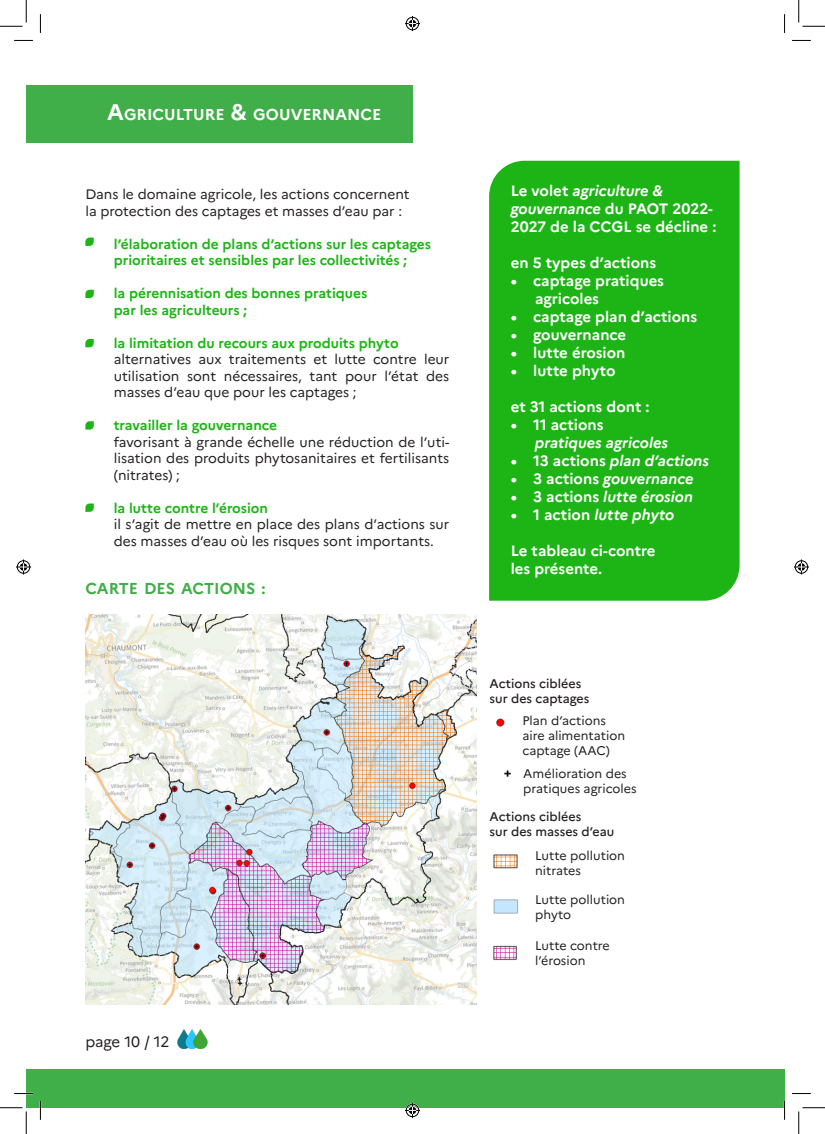
<style>
.page{position:relative;width:825px;height:1134px;background:#fff}
.page>*{position:absolute;margin:0;border:0;box-sizing:border-box;transform-origin:0 0}
.t1{font:700 15.75px "Marianne";color:#fff}
.t2{font:700 15.75px "Marianne";color:#40ae49}
.t3{font:700 15px/18px "Marianne";color:#fff}
.t4{font:italic 700 15px "Marianne";color:#fff}
.t5{font:15px "Marianne";letter-spacing:-.01em;color:#231f20}
.t6{font:13.75px/16.5px "Marianne";color:#231f20;text-align:justify}
.t7{font:700 13.75px "Marianne";color:#1db515}
.t8{font:12.5px "Marianne";color:#231f20}
.t9{font:500 12.5px "Marianne";color:#231f20}
.s1{font-size:22.5px}
.s2{font-size:15px;color:#1db515}
.s3{font-style:normal}
.s4{font-style:italic}
</style>
<div class="page">
<svg style="left:85px;top:339px;width:9px;height:8px"></svg>
<svg style="left:85px;top:290px;width:9px;height:8px"></svg>
<svg style="left:85px;top:503px;width:9px;height:9px"></svg>
<svg style="left:85px;top:237px;width:9px;height:9px"></svg>
<svg style="left:85px;top:421px;width:9px;height:8px"></svg>
<div style="left:489px;top:161px;width:251px;height:439px;background:#1db515"></div>
<img style="left:493px;top:945px;width:30px;height:15px">
<img style="left:504px;top:770px;width:7px;height:8px">
<img style="left:493px;top:854px;width:25px;height:15px">
<img style="left:493px;top:899px;width:25px;height:15px">
<div style="left:26px;top:1068px;width:759px;height:39px;background:#40ae49"></div>
<img style="left:177px;top:1029px;width:31px;height:19px">
<img style="left:183px;top:1029px;width:17px;height:19px">
<div style="left:26px;top:85px;width:386px;height:58px;background:#40ae49"></div>
<img style="left:85px;top:614px;width:392px;height:390px">
<img style="left:496px;top:718px;width:9px;height:9px">
<svg style="left:14px;top:40px;width:19px;height:1px"></svg>
<svg style="left:792px;top:40px;width:19px;height:1px"></svg>
<svg style="left:14px;top:1092px;width:19px;height:2px"></svg>
<svg style="left:792px;top:1093px;width:19px;height:1px"></svg>
<svg style="left:40px;top:14px;width:1px;height:19px"></svg>
<svg style="left:40px;top:1101px;width:1px;height:18px"></svg>
<svg style="left:784px;top:14px;width:1px;height:19px"></svg>
<svg style="left:784px;top:1101px;width:1px;height:18px"></svg>
<svg style="left:0;top:0;width:27px;height:27px"></svg>
<svg style="left:0;top:1107px;width:27px;height:26px"></svg>
<svg style="left:798px;top:0;width:27px;height:27px"></svg>
<svg style="left:798px;top:1107px;width:27px;height:26px"></svg>
<svg style="left:405px;top:16px;width:15px;height:15px"></svg>
<svg style="left:405px;top:1103px;width:15px;height:14px"></svg>
<svg style="left:16px;top:559px;width:15px;height:15px"></svg>
<svg style="left:794px;top:559px;width:15px;height:15px"></svg>
<p class="t1" style="left:107px;top:105px;width:273px"><span class="s1">A</span>GRICULTURE <span class="s1">&amp;</span> GOUVERNANCE</p>
<p class="t6" style="left:85px;top:186px;width:326px">Dans le domaine agricole, les actions concernent</p>
<p class="t6" style="left:85px;top:202px;width:318px">la protection des captages et masses d’eau par :</p>
<p class="t7" style="left:114px;top:235px;width:319px">l’élaboration de plans d’actions sur les captages</p>
<p class="t7" style="left:114px;top:252px;width:295px">prioritaires et sensibles par les collectivités ;</p>
<p class="t7" style="left:114px;top:285px;width:255px">la pérennisation des bonnes pratiques</p>
<p class="t7" style="left:114px;top:301px;width:135px">par les agriculteurs ;</p>
<p class="t7" style="left:114px;top:334px;width:286px">la limitation du recours aux produits phyto</p>
<p class="t6" style="left:114px;top:351px;width:337px">alternatives aux traitements et lutte contre leur utilisation sont nécessaires, tant pour l’état des masses d’eau que pour les captages ;</p>
<p class="t7" style="left:114px;top:417px;width:165px">travailler la gouvernance</p>
<p class="t6" style="left:114px;top:433px;width:337px">favorisant à grande échelle une réduction de l’uti&shy;lisation des produits phytosanitaires et fertilisants (nitrates) ;</p>
<p class="t7" style="left:114px;top:499px;width:156px">la lutte contre l’érosion</p>
<p class="t6" style="left:114px;top:516px;width:337px">il s’agit de mettre en place des plans d’actions sur des masses d’eau où les risques sont importants.</p>
<p class="t2" style="left:85px;top:578px;width:182px">CARTE DES ACTIONS <span class="s2">:</span></p>
<p class="t5" style="left:85px;top:1032px;width:86px">page 10 / 12</p>
<p class="t4" style="left:511px;top:181px;width:154px"><span class="s3">Le volet</span> agriculture &amp;</p>
<p class="t3" style="left:511px;top:199px;width:207px"><span class="s4">gouvernance</span> du PAOT 2022-<br>2027 de la CCGL se décline :</p>
<p class="t3" style="left:511px;top:253px;width:147px">en 5 types d’actions</p>
<p class="t3" style="left:511px;top:271px;width:155px">• captage pratiques</p>
<p class="t3" style="left:535px;top:289px;width:66px">agricoles</p>
<p class="t3" style="left:511px;top:307px;width:188px">• captage plan d’actions</p>
<p class="t3" style="left:511px;top:325px;width:117px">• gouvernance</p>
<p class="t3" style="left:511px;top:343px;width:116px">• lutte érosion</p>
<p class="t3" style="left:511px;top:361px;width:106px">• lutte phyto</p>
<p class="t3" style="left:511px;top:397px;width:140px">et 31 actions dont :</p>
<p class="t3" style="left:511px;top:415px;width:95px">• 11 actions</p>
<p class="t4" style="left:535px;top:433px;width:135px">pratiques agricoles</p>
<p class="t4" style="left:511px;top:451px;width:200px"><span class="s3">• 13 actions</span> plan d’actions</p>
<p class="t4" style="left:511px;top:469px;width:184px"><span class="s3">• 3 actions</span> gouvernance</p>
<p class="t4" style="left:511px;top:487px;width:184px"><span class="s3">• 3 actions</span> lutte érosion</p>
<p class="t4" style="left:511px;top:505px;width:165px"><span class="s3">• 1 action</span> lutte phyto</p>
<p class="t3" style="left:511px;top:541px;width:146px">Le tableau ci-contre</p>
<p class="t3" style="left:511px;top:559px;width:93px">les présente.</p>
<p class="t9" style="left:490px;top:676px;width:93px">Actions ciblées</p>
<p class="t9" style="left:490px;top:691px;width:101px">sur des captages</p>
<p class="t8" style="left:522px;top:713px;width:85px">Plan d’actions</p>
<p class="t8" style="left:522px;top:728px;width:104px">aire alimentation</p>
<p class="t8" style="left:522px;top:743px;width:89px">captage (AAC)</p>
<p class="t8" style="left:523px;top:766px;width:105px">Amélioration des</p>
<p class="t8" style="left:523px;top:781px;width:115px">pratiques agricoles</p>
<p class="t9" style="left:490px;top:809px;width:93px">Actions ciblées</p>
<p class="t9" style="left:490px;top:824px;width:126px">sur des masses d’eau</p>
<p class="t8" style="left:535px;top:847px;width:91px">Lutte pollution</p>
<p class="t8" style="left:535px;top:862px;width:47px">nitrates</p>
<p class="t8" style="left:535px;top:891px;width:91px">Lutte pollution</p>
<p class="t8" style="left:535px;top:906px;width:38px">phyto</p>
<p class="t8" style="left:535px;top:937px;width:76px">Lutte contre</p>
<p class="t8" style="left:535px;top:952px;width:52px">l’érosion</p>
</div>
